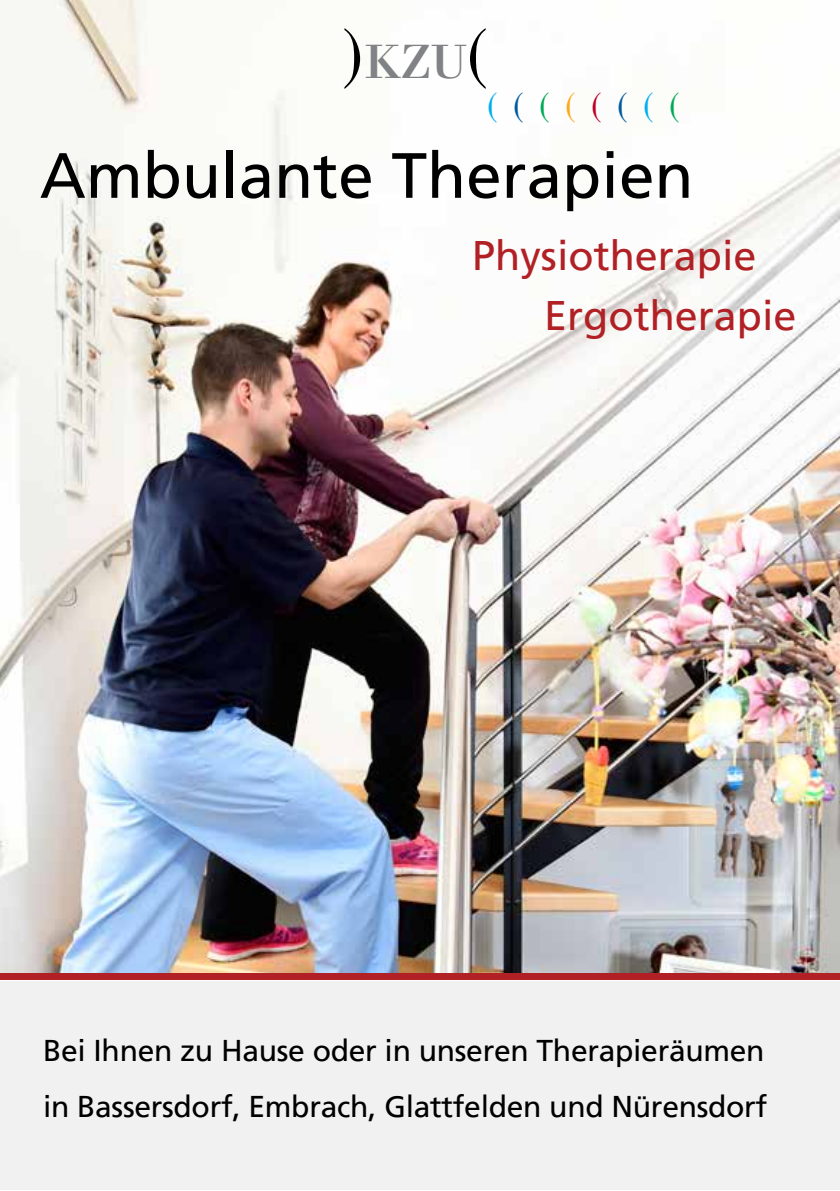
<style>
.page{position:relative;width:840px;height:1191px;background:#fff}
.page>*{position:absolute;margin:0;border:0;box-sizing:border-box;transform-origin:0 0}
.t1{font:66.4px "Bodoni";color:#000}
.t2{font:63.8px "Frutiger LT";color:#000}
.t3{font:49.8px "Bodoni";color:#808285}
.t4{font:41.2px/59.8px "Frutiger LT";color:#b12024}
.t5{font:33.2px "Bodoni";color:#00aeef}
.t6{font:30px/56px "Frutiger LT";letter-spacing:-.01em;color:#000}
.s1{color:#005b9e}
.s2{color:#0a5}
.s3{color:#fbaa1a}
.s4{color:#be0028}
</style>
<div class="page">
<img style="left:0;top:0;width:839px;height:973px">
<div style="left:0;top:981px;width:839px;height:208px;background:#f1f1f2"></div>
<div style="left:0;top:973px;width:839px;height:6px;background:#b12024"></div>
<h1 class="t1" style="left:341px;top:11px;width:24px">)</h1>
<h1 class="t1" style="left:466px;top:11px;width:24px">(</h1>
<h3 class="t3" style="left:364px;top:31px;width:104px">KZU</h3>
<p class="t5" style="left:487px;top:84px;width:194px">(<span class="s1">(</span><span class="s2">(</span><span class="s3">(</span><span class="s4">(</span><span class="s1">(</span>(<span class="s2">(</span></p>
<h2 class="t2" style="left:40px;top:138px;width:655px">Ambulante Therapien</h2>
<h3 class="t4" style="left:544px;top:226px;width:253px;text-indent:-72px">Physiotherapie<br>Ergotherapie</h3>
<p class="t6" style="left:43px;top:1022px;width:725px">Bei Ihnen zu Hause oder in unseren Therapieräumen in Bassersdorf, Embrach, Glattfelden und Nürensdorf</p>
</div>
